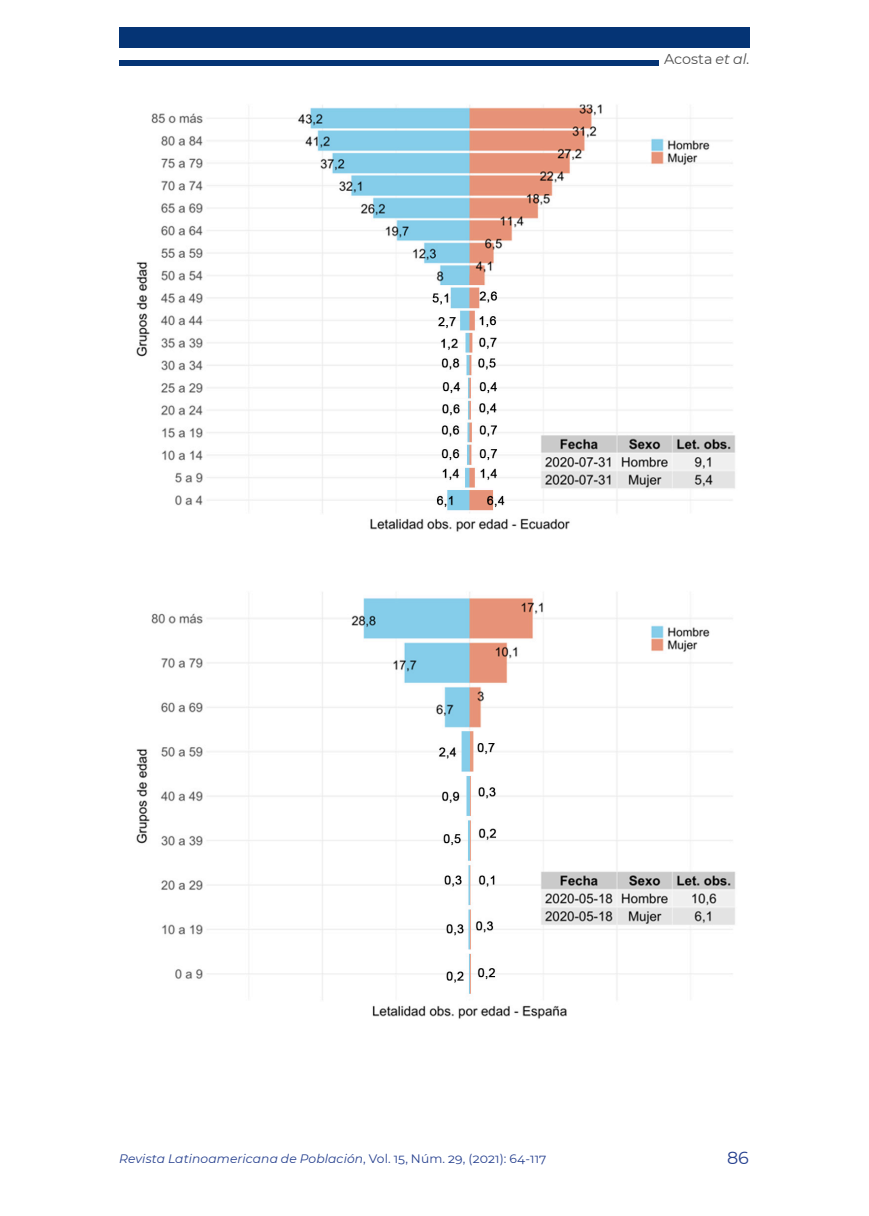
<style>
.page{position:relative;width:869px;height:1216px;background:#fff}
.page>*{position:absolute;margin:0;border:0;box-sizing:border-box;transform-origin:0 0}
.t1{font:17.5px "Montserrat";color:#253f8e}
.t2{font:14.35px "Montserrat";color:#515151}
.t3{font:italic 12.25px "Montserrat";letter-spacing:.01em;color:#253f8e}
.s1{font-style:italic}
.s2{font-style:normal}
</style>
<div class="page">
<div style="left:119px;top:27px;width:630px;height:21px;background:#053475"></div>
<div style="left:119px;top:60px;width:539px;height:5px;background:#053475"></div>
<img style="left:136px;top:104px;width:599px;height:428px">
<img style="left:136px;top:592px;width:600px;height:427px">
<p class="t2" style="left:663px;top:49px;width:87px">Acosta <span class="s1">et al.</span></p>
<p class="t3" style="left:119px;top:1150px;width:428px">Revista Latinoamericana de Población<span class="s2">, Vol. 15, Núm. 29, (2021): 64-117</span></p>
<h1 class="t1" style="left:726px;top:1145px;width:23px">86</h1>
</div>
